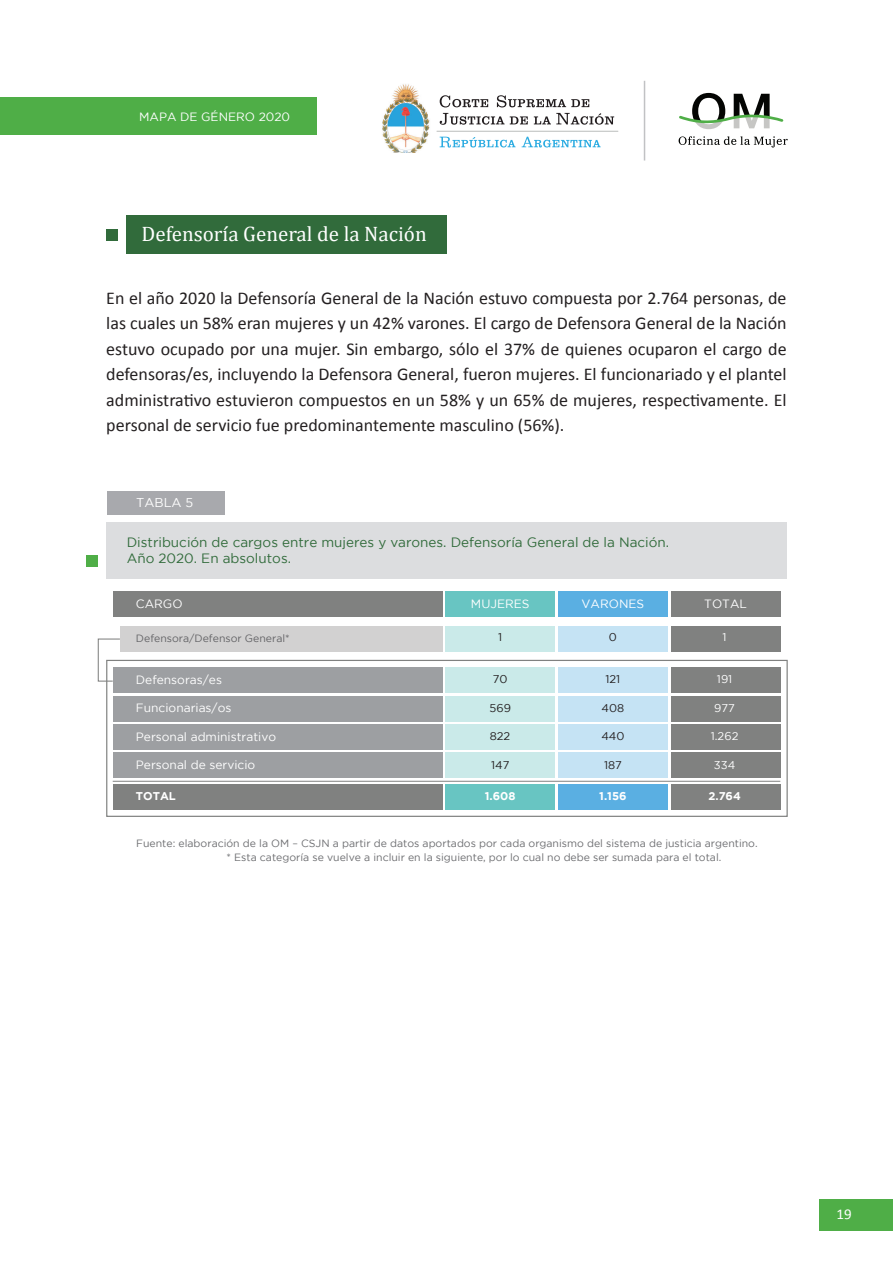
<style>
.page{position:relative;width:893px;height:1263px;background:#fff}
.page>*{position:absolute;margin:0;border:0;box-sizing:border-box;transform-origin:0 0}
.t1{font:21px "Cambria";color:#fff}
.t2{font:18px/25.5px "Calibri";color:#231f20;text-align:justify}
.t3{font:15px "Calibri";color:#fff}
.t4{font:13.5px/16.2px "Gotham";color:#316b3b}
.t5{font:12.75px "Gotham";color:#fff}
.t6{font:12px "Gotham";color:#fff}
.t7{font:11.25px "Gotham";color:#231f20}
.t8{font:700 11.25px "Gotham";color:#fff}
.t9{font:11.25px "Gotham";color:#fff}
.t10{font:10.5px/13.5px "Gotham";color:#6c6d70}
.t11{font:10.5px "Gotham";color:#636366}
</style>
<div class="page">
<div style="left:819px;top:1199px;width:74px;height:31px;background:#4fae47"></div>
<svg style="left:679px;top:136px;width:109px;height:11px"></svg>
<svg style="left:679px;top:93px;width:104px;height:36px"></svg>
<img style="left:382px;top:84px;width:48px;height:69px">
<svg style="left:440px;top:113px;width:174px;height:12px"></svg>
<svg style="left:440px;top:95px;width:149px;height:12px"></svg>
<svg style="left:440px;top:137px;width:161px;height:11px"></svg>
<hr style="left:436px;top:131px;width:182px;height:1px;background:#bcbfbe">
<hr style="left:644px;top:81px;width:1px;height:80px;background:#c1c2c4">
<div style="left:0;top:98px;width:317px;height:37px;background:#4fae47"></div>
<div style="left:120px;top:626px;width:322px;height:25px;background:#d2d1d1"></div>
<div style="left:126px;top:216px;width:320px;height:38px;background:#316b3b"></div>
<div style="left:106px;top:229px;width:12px;height:12px;background:#316b3b"></div>
<div style="left:107px;top:491px;width:118px;height:24px;background:#a8a9ad"></div>
<div style="left:107px;top:522px;width:680px;height:57px;background:#dcdddf"></div>
<div style="left:86px;top:555px;width:12px;height:12px;background:#4fae47"></div>
<div style="left:113px;top:591px;width:329px;height:26px;background:#808180"></div>
<div style="left:445px;top:591px;width:110px;height:26px;background:#68c5c2"></div>
<div style="left:558px;top:591px;width:110px;height:26px;background:#5aafe2"></div>
<div style="left:671px;top:591px;width:109px;height:26px;background:#808180"></div>
<div style="left:106px;top:660px;width:682px;height:157px;border:1px solid #808180"></div>
<div style="left:445px;top:626px;width:110px;height:25px;background:#caeae9"></div>
<div style="left:558px;top:626px;width:110px;height:25px;background:#c5e3f4"></div>
<div style="left:671px;top:626px;width:109px;height:25px;background:#808180"></div>
<svg style="left:97px;top:638px;width:24px;height:44px"></svg>
<div style="left:113px;top:696px;width:329px;height:25px;background:#9d9fa2"></div>
<div style="left:445px;top:696px;width:110px;height:25px;background:#caeae9"></div>
<div style="left:558px;top:696px;width:110px;height:25px;background:#c5e3f4"></div>
<div style="left:671px;top:696px;width:109px;height:25px;background:#808180"></div>
<div style="left:113px;top:724px;width:329px;height:26px;background:#9d9fa2"></div>
<div style="left:445px;top:724px;width:110px;height:26px;background:#caeae9"></div>
<div style="left:558px;top:724px;width:110px;height:26px;background:#c5e3f4"></div>
<div style="left:671px;top:724px;width:109px;height:26px;background:#808180"></div>
<div style="left:113px;top:752px;width:329px;height:26px;background:#9d9fa2"></div>
<div style="left:445px;top:752px;width:110px;height:26px;background:#caeae9"></div>
<div style="left:558px;top:752px;width:110px;height:26px;background:#c5e3f4"></div>
<div style="left:671px;top:752px;width:109px;height:26px;background:#808180"></div>
<div style="left:113px;top:784px;width:329px;height:26px;background:#808180"></div>
<div style="left:445px;top:784px;width:110px;height:26px;background:#68c5c2"></div>
<div style="left:558px;top:784px;width:110px;height:26px;background:#5aafe2"></div>
<div style="left:671px;top:784px;width:109px;height:26px;background:#808180"></div>
<hr style="left:113px;top:781px;width:667px;height:1px;background:#808180">
<div style="left:113px;top:667px;width:329px;height:26px;background:#9d9fa2"></div>
<div style="left:445px;top:667px;width:110px;height:26px;background:#caeae9"></div>
<div style="left:558px;top:667px;width:110px;height:26px;background:#c5e3f4"></div>
<div style="left:671px;top:667px;width:109px;height:26px;background:#808180"></div>
<p class="t6" style="left:139px;top:111px;width:152px">MAPA DE GÉNERO 2020</p>
<p class="t1" style="left:142px;top:221px;width:287px">Defensoría General de la Nación</p>
<p class="t2" style="left:106px;top:285px;width:682px">En el año 2020 la Defensoría General de la Nación estuvo compuesta por 2.764 personas, de las cuales un 58% eran mujeres y un 42% varones. El cargo de Defensora General de la Nación estuvo ocupado por una mujer. Sin embargo, sólo el 37% de quienes ocuparon el cargo de defensoras/es, incluyendo la Defensora General, fueron mujeres. El funcionariado y el plantel administrativo estuvieron compuestos en un 58% y un 65% de mujeres, respectivamente. El personal de servicio fue predominantemente masculino (56%).</p>
<p class="t5" style="left:136px;top:496px;width:59px">TABLA 5</p>
<p class="t4" style="left:127px;top:533px;width:544px">Distribución de cargos entre mujeres y varones. Defensoría General de la Nación.<br>Año 2020. En absolutos.</p>
<p class="t6" style="left:136px;top:597px;width:48px">CARGO</p>
<p class="t6" style="left:471px;top:597px;width:60px">MUJERES</p>
<p class="t6" style="left:582px;top:597px;width:64px">VARONES</p>
<p class="t6" style="left:704px;top:597px;width:44px">TOTAL</p>
<p class="t11" style="left:136px;top:632px;width:155px">Defensora/Defensor General*</p>
<p class="t7" style="left:498px;top:631px;width:6px">1</p>
<p class="t7" style="left:609px;top:631px;width:10px">0</p>
<p class="t9" style="left:723px;top:631px;width:6px">1</p>
<p class="t6" style="left:136px;top:673px;width:88px">Defensoras/es</p>
<p class="t7" style="left:493px;top:673px;width:16px">70</p>
<p class="t7" style="left:605px;top:673px;width:16px">121</p>
<p class="t9" style="left:717px;top:673px;width:17px">191</p>
<p class="t6" style="left:136px;top:701px;width:97px">Funcionarias/os</p>
<p class="t7" style="left:489px;top:702px;width:23px">569</p>
<p class="t7" style="left:602px;top:702px;width:24px">408</p>
<p class="t9" style="left:714px;top:702px;width:22px">977</p>
<p class="t6" style="left:136px;top:730px;width:142px">Personal administrativo</p>
<p class="t7" style="left:490px;top:730px;width:22px">822</p>
<p class="t7" style="left:601px;top:730px;width:25px">440</p>
<p class="t9" style="left:711px;top:730px;width:29px">1.262</p>
<p class="t6" style="left:136px;top:758px;width:121px">Personal de servicio</p>
<p class="t7" style="left:491px;top:758px;width:20px">147</p>
<p class="t7" style="left:604px;top:758px;width:19px">187</p>
<p class="t9" style="left:714px;top:758px;width:23px">334</p>
<p class="t8" style="left:136px;top:790px;width:41px">TOTAL</p>
<p class="t8" style="left:485px;top:790px;width:32px">1.608</p>
<p class="t8" style="left:599px;top:790px;width:29px">1.156</p>
<p class="t8" style="left:708px;top:790px;width:34px">2.764</p>
<p class="t10" style="left:227px;top:837px;width:533px;text-indent:-90px">Fuente: elaboración de la OM – CSJN a partir de datos aportados por cada organismo del sistema de justicia argentino. * Esta categoría se vuelve a incluir en la siguiente, por lo cual no debe ser sumada para el total.</p>
<p class="t3" style="left:836px;top:1204px;width:17px">19</p>
</div>
